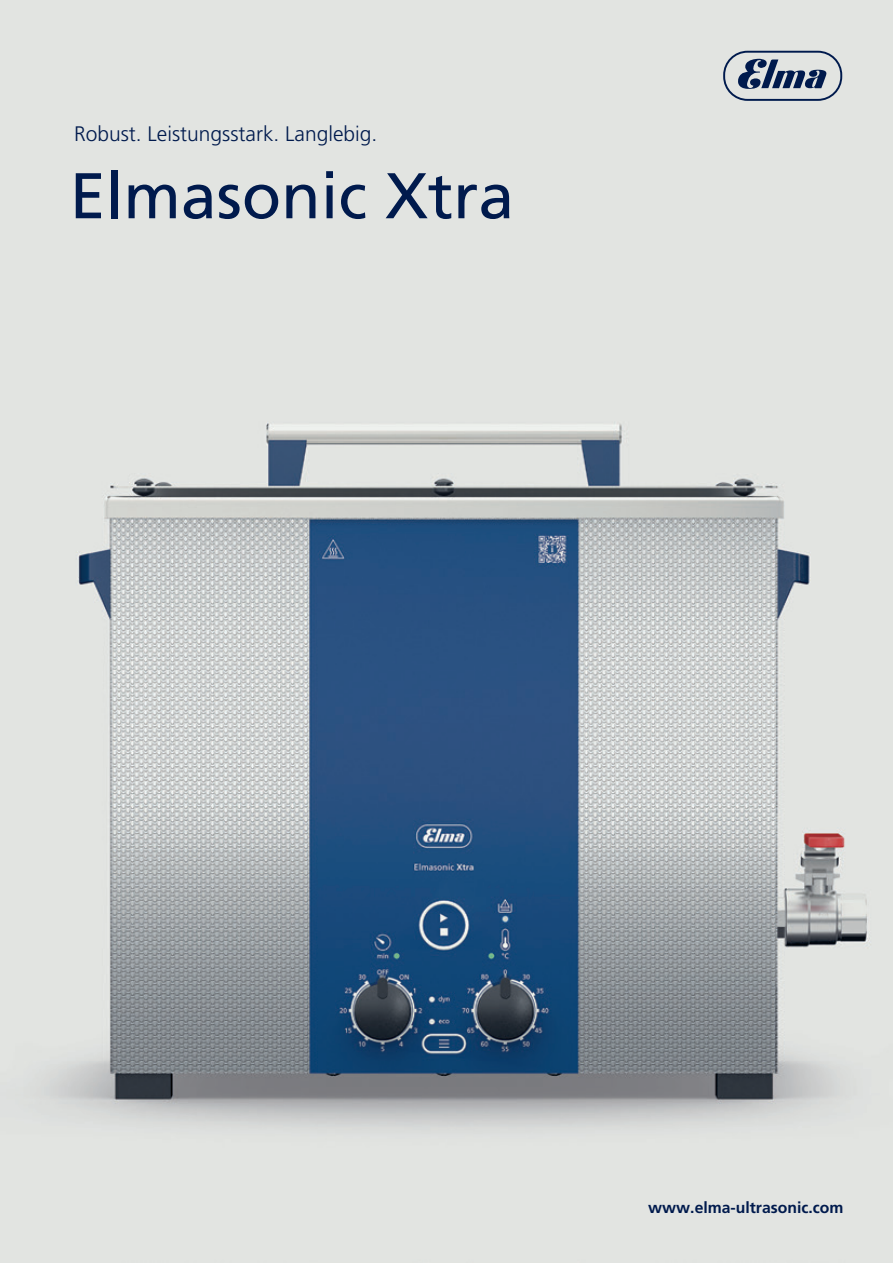
<style>
.page{position:relative;width:893px;height:1263px;background:#fff}
.page>*{position:absolute;margin:0;border:0;box-sizing:border-box;transform-origin:0 0}
.t1{font:64.5px "Frutiger LT Pro";color:#001a4d}
.t2{font:300 21px "Frutiger LT Pro";color:#001a4d}
.t3{font:700 15.75px "Frutiger LT Pro";color:#001a4d}
</style>
<div class="page">
<img style="left:0;top:0;width:893px;height:1263px">
<svg style="left:723px;top:51px;width:119px;height:50px;background:#9ea7b4"></svg>
<p class="t2" style="left:74px;top:121px;width:305px">Robust. Leistungsstark. Langlebig.</p>
<h1 class="t1" style="left:70px;top:158px;width:446px">Elmasonic Xtra</h1>
<p class="t3" style="left:648px;top:1198px;width:197px">www.elma-ultrasonic.com</p>
</div>
